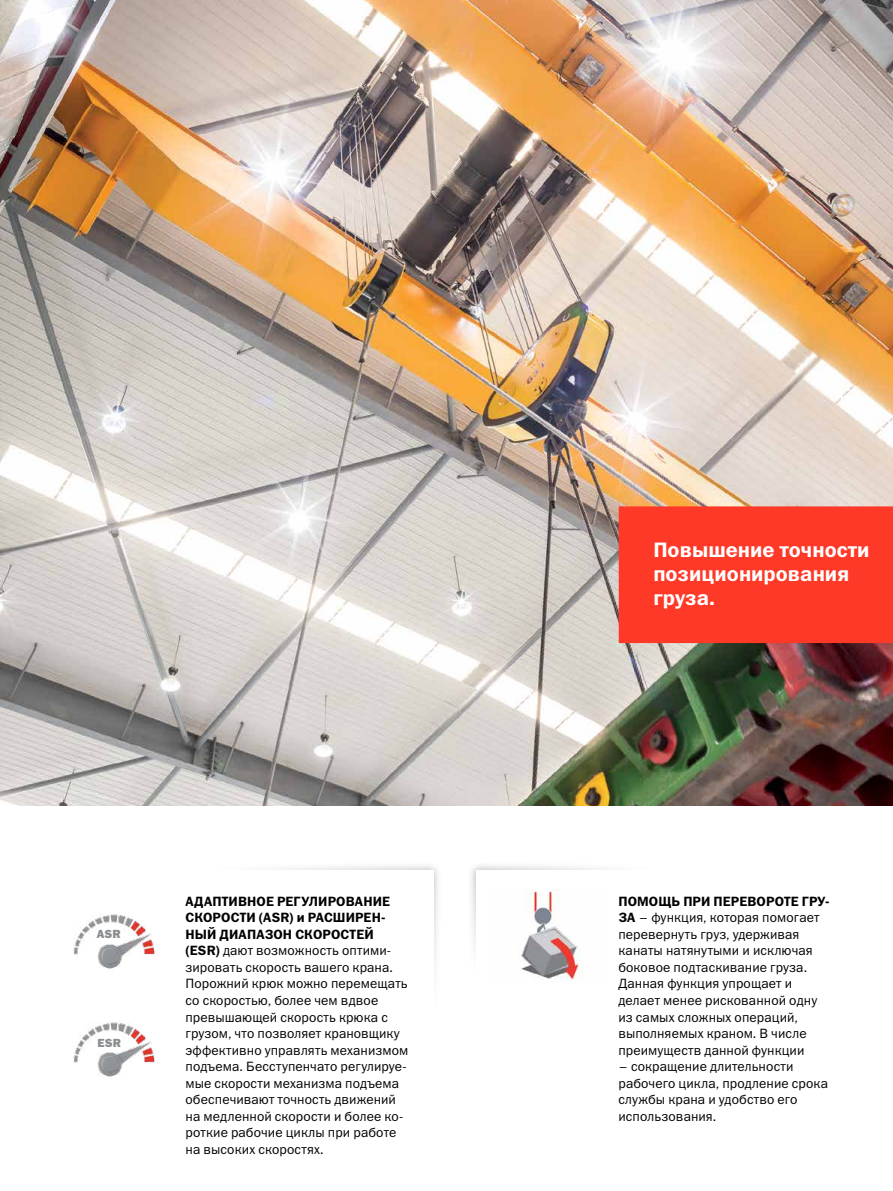
<style>
.page{position:relative;width:893px;height:1191px;background:#fff}
.page>*{position:absolute;margin:0;border:0;box-sizing:border-box;transform-origin:0 0}
.t1{font:21px/24px "Franklin Gothic Demi ITC";color:#fff}
.t2{font:13.5px/16.5px "Franklin Gothic Book ITC";letter-spacing:.01em;color:#000}
.t3{font:13.5px/16.5px "Franklin Gothic Demi ITC";letter-spacing:.01em;color:#000}
.t4{font:11.85px "Franklin Gothic Heavy ITC";letter-spacing:.02em;color:#8b8e90}
.s1{font-family:"Franklin Gothic Demi ITC"}
</style>
<div class="page">
<img style="left:0;top:0;width:893px;height:805px">
<div style="left:91px;top:861px;width:352px;height:183px;background:#000;opacity:.38"></div>
<div style="left:100px;top:870px;width:334px;height:165px;background:#fff"></div>
<div style="left:467px;top:861px;width:352px;height:182px;background:#000;opacity:.38"></div>
<div style="left:476px;top:870px;width:334px;height:165px;background:#fff"></div>
<div style="left:619px;top:506px;width:274px;height:137px;background:#ff3927"></div>
<img style="left:521px;top:889px;width:62px;height:92px">
<img style="left:73px;top:883px;width:85px;height:108px">
<img style="left:73px;top:991px;width:100px;height:86px">
<p class="t4" style="left:97px;top:926px;width:26px">ASR</p>
<p class="t4" style="left:98px;top:1035px;width:25px">ESR</p>
<p class="t3" style="left:186px;top:893px;width:206px">АДАПТИВНОЕ РЕГУЛИРОВАНИЕ<br>СКОРОСТИ (ASR) и РАСШИРЕН-<br>НЫЙ ДИАПАЗОН СКОРОСТЕЙ</p>
<p class="t2" style="left:185px;top:942px;width:224px"><span class="s1">(ESR)</span> дают возможность оптими&shy;зировать скорость вашего крана.<br>Порожний крюк можно перемещать со скоростью, более чем вдвое превышающей скорость крюка с грузом, что позволяет крановщику эффективно управлять механизмом подъема. Бесступенчато регулируе&shy;мые скорости механизма подъема обеспечивают точность движений на медленной скорости и более ко&shy;роткие рабочие циклы при работе на высоких скоростях.</p>
<h1 class="t1" style="left:653px;top:538px;width:218px">Повышение точности позиционирования груза.</h1>
<p class="t3" style="left:618px;top:893px;width:212px">ПОМОЩЬ ПРИ ПЕРЕВОРОТЕ ГРУ-</p>
<p class="t2" style="left:618px;top:909px;width:203px"><span class="s1">ЗА</span> – функция, которая помогает перевернуть груз, удерживая канаты натянутыми и исключая боковое подтаскивание груза.<br>Данная функция упрощает и делает менее рискованной одну из самых сложных операций, выполняемых краном. В числе преимуществ данной функции</p>
<p class="t2" style="left:618px;top:1057px;width:211px">– сокращение длительности рабочего цикла, продление срока службы крана и удобство его использования.</p>
</div>
